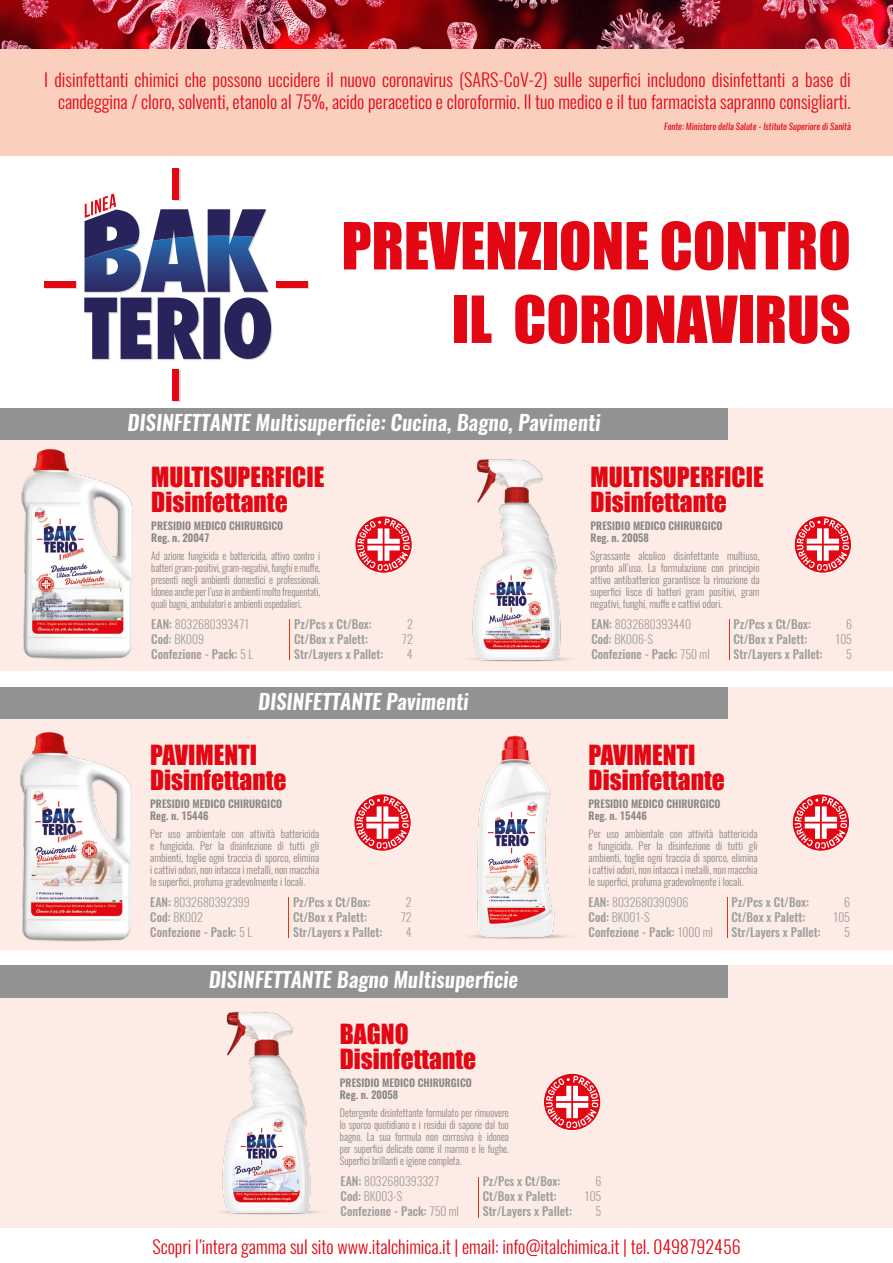
<style>
.page{position:relative;width:893px;height:1263px;background:#fff}
.page>*{position:absolute;margin:0;border:0;box-sizing:border-box;transform-origin:0 0}
.t1{font:60px "Impact";color:#e30613}
.t2{font:25.5px "Impact";color:#e30613}
.t3{font:italic 600 21px "Oswald";color:#fff}
.t4{font:300 18px/21.6px "Oswald";color:#e30613;text-align:right}
.t5{font:500 12px "Oswald";color:#9d9d9c}
.t6{font:300 12px "Oswald";color:#9d9d9c}
.t7{font:300 10.5px/12px "Oswald";color:#878787;text-align:justify}
.t8{font:300 10.5px/12px "Oswald";color:#878787;text-align:justify;scale:.95 1}
.t9{font:600 10.5px "Oswald";color:#878787}
.t10{font:italic 9px "Oswald";color:#e30613}
.s1{font-weight:500}
.s2{font-weight:300}
</style>
<div class="page">
<div style="left:1px;top:49px;width:892px;height:107px;background:#facfbd"></div>
<img style="left:0;top:0;width:893px;height:49px">
<div style="left:174px;top:370px;width:6px;height:32px;background:#e30613"></div>
<div style="left:173px;top:369px;width:6px;height:31px;background:#e30613"></div>
<div style="left:174px;top:169px;width:6px;height:31px;background:#dad9d9"></div>
<div style="left:173px;top:168px;width:6px;height:31px;background:#e30613"></div>
<svg style="left:277px;top:282px;width:32px;height:6px"></svg>
<div style="left:276px;top:281px;width:32px;height:6px;background:#e30613"></div>
<svg style="left:46px;top:282px;width:31px;height:6px"></svg>
<div style="left:44px;top:281px;width:32px;height:6px;background:#e30613"></div>
<svg style="left:84px;top:192px;width:188px;height:168px"></svg>
<div style="left:0;top:965px;width:893px;height:263px;background:#fdece5"></div>
<div style="left:0;top:965px;width:727px;height:33px;background:#929292"></div>
<img style="left:222px;top:1011px;width:98px;height:204px">
<svg style="left:543px;top:1073px;width:58px;height:57px"></svg>
<div style="left:543px;top:1073px;width:58px;height:58px;border:1px solid #fff;border-radius:50%"></div>
<svg style="left:546px;top:1076px;width:52px;height:52px"></svg>
<hr style="left:478px;top:1177px;width:1px;height:40px;background:#e63312">
<div style="left:0;top:408px;width:893px;height:263px;background:#fdece5"></div>
<div style="left:0;top:408px;width:728px;height:32px;background:#929292"></div>
<img style="left:21px;top:449px;width:111px;height:211px">
<img style="left:472px;top:459px;width:98px;height:203px">
<svg style="left:355px;top:516px;width:57px;height:57px"></svg>
<div style="left:354px;top:515px;width:59px;height:59px;border:1px solid #fff;border-radius:50%"></div>
<svg style="left:357px;top:518px;width:53px;height:53px"></svg>
<svg style="left:794px;top:516px;width:58px;height:57px"></svg>
<div style="left:794px;top:515px;width:58px;height:59px;border:1px solid #fff;border-radius:50%"></div>
<svg style="left:797px;top:518px;width:52px;height:53px"></svg>
<hr style="left:289px;top:619px;width:1px;height:41px;background:#e63312">
<hr style="left:729px;top:619px;width:1px;height:41px;background:#e63312">
<div style="left:0;top:687px;width:893px;height:262px;background:#fdece5"></div>
<div style="left:0;top:687px;width:727px;height:32px;background:#929292"></div>
<img style="left:470px;top:735px;width:99px;height:204px">
<img style="left:20px;top:732px;width:111px;height:210px">
<svg style="left:792px;top:794px;width:58px;height:57px"></svg>
<div style="left:792px;top:793px;width:58px;height:59px;border:1px solid #fff;border-radius:50%"></div>
<svg style="left:795px;top:796px;width:52px;height:53px"></svg>
<svg style="left:354px;top:794px;width:57px;height:57px"></svg>
<div style="left:353px;top:793px;width:59px;height:59px;border:1px solid #fff;border-radius:50%"></div>
<svg style="left:356px;top:796px;width:53px;height:53px"></svg>
<hr style="left:727px;top:897px;width:1px;height:41px;background:#e63312">
<hr style="left:288px;top:897px;width:1px;height:41px;background:#e63312">
<p class="t4" style="left:44px;top:69px;width:808px">I disinfettanti chimici che possono uccidere il nuovo coronavirus (SARS-CoV-2) sulle superfici includono disinfettanti a base di candeggina / cloro, solventi, etanolo al 75%, acido peracetico e cloroformio. Il tuo medico e il tuo farmacista sapranno consigliarti.</p>
<p class="t10" style="left:664px;top:120px;width:188px">Fonte: Ministero della Salute - Istituto Superiore di Sanità</p>
<p class="t1" style="left:341px;top:199px;width:511px">PREVENZIONE CONTRO</p>
<p class="t1" style="left:452px;top:273px;width:400px">IL CORONAVIRUS</p>
<p class="t3" style="left:128px;top:408px;width:474px">DISINFETTANTE Multisuperficie: Cucina, Bagno, Pavimenti</p>
<p class="t2" style="left:151px;top:457px;width:175px">MULTISUPERFICIE</p>
<p class="t2" style="left:151px;top:482px;width:138px">Disinfettante</p>
<p class="t2" style="left:591px;top:457px;width:175px">MULTISUPERFICIE</p>
<p class="t2" style="left:591px;top:482px;width:138px">Disinfettante</p>
<p class="t9" style="left:151px;top:518px;width:133px">PRESIDIO MEDICO CHIRURGICO</p>
<p class="t9" style="left:151px;top:530px;width:60px">Reg. n. 20047</p>
<p class="t8" style="left:151px;top:550px;width:179px">Ad azione fungicida e battericida, attivo contro i batteri gram-positivi, gram-negativi, funghi e muffe, presenti negli ambienti domestici e professionali.<br>Idoneo anche per l’uso in ambienti molto frequentati, quali bagni, ambulatori e ambienti ospedalieri.</p>
<p class="t6" style="left:151px;top:616px;width:100px"><span class="s1">EAN:</span> 8032680393471</p>
<p class="t6" style="left:151px;top:631px;width:54px"><span class="s1">Cod:</span> BK009</p>
<p class="t5" style="left:151px;top:646px;width:103px">Confezione - Pack: <span class="s2">5 L</span></p>
<p class="t5" style="left:294px;top:616px;width:79px">Pz/Pcs x Ct/Box:</p>
<p class="t5" style="left:294px;top:631px;width:75px">Ct/Box x Palett:</p>
<p class="t5" style="left:294px;top:646px;width:91px">Str/Layers x Pallet:</p>
<p class="t6" style="left:407px;top:616px;width:7px">2</p>
<p class="t6" style="left:402px;top:631px;width:13px">72</p>
<p class="t6" style="left:407px;top:646px;width:7px">4</p>
<p class="t3" style="left:258px;top:686px;width:212px">DISINFETTANTE Pavimenti</p>
<p class="t9" style="left:591px;top:518px;width:133px">PRESIDIO MEDICO CHIRURGICO</p>
<p class="t9" style="left:591px;top:530px;width:60px">Reg. n. 20058</p>
<p class="t7" style="left:591px;top:550px;width:171px">Sgrassante alcolico disinfettante multiuso, pronto all’uso. La formulazione con principio attivo antibatterico garantisce la rimozione da superfici lisce di batteri gram positivi, gram negativi, funghi, muffe e cattivi odori.</p>
<p class="t6" style="left:591px;top:616px;width:101px"><span class="s1">EAN:</span> 8032680393440</p>
<p class="t6" style="left:591px;top:631px;width:63px"><span class="s1">Cod:</span> BK006-S</p>
<p class="t5" style="left:591px;top:646px;width:120px">Confezione - Pack: <span class="s2">750 ml</span></p>
<p class="t5" style="left:733px;top:616px;width:79px">Pz/Pcs x Ct/Box:</p>
<p class="t5" style="left:733px;top:631px;width:75px">Ct/Box x Palett:</p>
<p class="t5" style="left:733px;top:646px;width:91px">Str/Layers x Pallet:</p>
<p class="t6" style="left:846px;top:616px;width:7px">6</p>
<p class="t6" style="left:835px;top:631px;width:18px">105</p>
<p class="t6" style="left:846px;top:646px;width:7px">5</p>
<p class="t2" style="left:150px;top:735px;width:109px">PAVIMENTI</p>
<p class="t2" style="left:150px;top:760px;width:138px">Disinfettante</p>
<p class="t9" style="left:150px;top:796px;width:133px">PRESIDIO MEDICO CHIRURGICO</p>
<p class="t9" style="left:150px;top:808px;width:60px">Reg. n. 15446</p>
<p class="t7" style="left:150px;top:828px;width:171px">Per uso ambientale con attività battericida e fungicida. Per la disinfezione di tutti gli ambienti, toglie ogni traccia di sporco, elimina i cattivi odori, non intacca i metalli, non macchia le superfici, profuma gradevolmente i locali.</p>
<p class="t6" style="left:150px;top:894px;width:101px"><span class="s1">EAN:</span> 8032680392399</p>
<p class="t6" style="left:150px;top:909px;width:54px"><span class="s1">Cod:</span> BK002</p>
<p class="t5" style="left:150px;top:924px;width:103px">Confezione - Pack: <span class="s2">5 L</span></p>
<p class="t5" style="left:293px;top:894px;width:79px">Pz/Pcs x Ct/Box:</p>
<p class="t5" style="left:293px;top:909px;width:75px">Ct/Box x Palett:</p>
<p class="t5" style="left:293px;top:924px;width:91px">Str/Layers x Pallet:</p>
<p class="t6" style="left:406px;top:894px;width:7px">2</p>
<p class="t6" style="left:401px;top:909px;width:13px">72</p>
<p class="t6" style="left:406px;top:924px;width:7px">4</p>
<p class="t3" style="left:209px;top:965px;width:311px">DISINFETTANTE Bagno Multisuperficie</p>
<p class="t2" style="left:340px;top:1014px;width:70px">BAGNO</p>
<p class="t2" style="left:340px;top:1040px;width:138px">Disinfettante</p>
<p class="t9" style="left:340px;top:1076px;width:133px">PRESIDIO MEDICO CHIRURGICO</p>
<p class="t9" style="left:340px;top:1088px;width:60px">Reg. n. 20058</p>
<p class="t8" style="left:340px;top:1107px;width:179px">Detergente disinfettante formulato per rimuovere lo sporco quotidiano e i residui di sapone dal tuo bagno. La sua formula non corrosiva è idonea per superfici delicate come il marmo e le fughe.<br>Superfici brillanti e igiene completa.</p>
<p class="t6" style="left:341px;top:1173px;width:100px"><span class="s1">EAN:</span> 8032680393327</p>
<p class="t6" style="left:341px;top:1188px;width:63px"><span class="s1">Cod:</span> BK003-S</p>
<p class="t5" style="left:341px;top:1203px;width:120px">Confezione - Pack: <span class="s2">750 ml</span></p>
<p class="t5" style="left:483px;top:1173px;width:79px">Pz/Pcs x Ct/Box:</p>
<p class="t5" style="left:483px;top:1188px;width:75px">Ct/Box x Palett:</p>
<p class="t5" style="left:483px;top:1203px;width:91px">Str/Layers x Pallet:</p>
<p class="t2" style="left:589px;top:735px;width:109px">PAVIMENTI</p>
<p class="t2" style="left:589px;top:760px;width:138px">Disinfettante</p>
<p class="t9" style="left:589px;top:796px;width:133px">PRESIDIO MEDICO CHIRURGICO</p>
<p class="t9" style="left:589px;top:808px;width:60px">Reg. n. 15446</p>
<p class="t7" style="left:589px;top:828px;width:171px">Per uso ambientale con attività battericida e fungicida. Per la disinfezione di tutti gli ambienti, toglie ogni traccia di sporco, elimina i cattivi odori, non intacca i metalli, non macchia le superfici, profuma gradevolmente i locali.</p>
<p class="t6" style="left:589px;top:894px;width:101px"><span class="s1">EAN:</span> 8032680390906</p>
<p class="t6" style="left:589px;top:909px;width:63px"><span class="s1">Cod:</span> BK001-S</p>
<p class="t5" style="left:589px;top:924px;width:126px">Confezione - Pack: <span class="s2">1000 ml</span></p>
<p class="t5" style="left:731px;top:894px;width:79px">Pz/Pcs x Ct/Box:</p>
<p class="t5" style="left:731px;top:909px;width:75px">Ct/Box x Palett:</p>
<p class="t5" style="left:731px;top:924px;width:91px">Str/Layers x Pallet:</p>
<p class="t6" style="left:595px;top:1173px;width:7px">6</p>
<p class="t6" style="left:585px;top:1188px;width:18px">105</p>
<p class="t6" style="left:596px;top:1203px;width:7px">5</p>
<p class="t4" style="left:152px;top:1236px;width:590px">Scopri l’intera gamma sul sito www.italchimica.it | email: info@italchimica.it | tel. 0498792456</p>
<p class="t6" style="left:844px;top:894px;width:7px">6</p>
<p class="t6" style="left:833px;top:909px;width:18px">105</p>
<p class="t6" style="left:844px;top:924px;width:7px">5</p>
</div>
